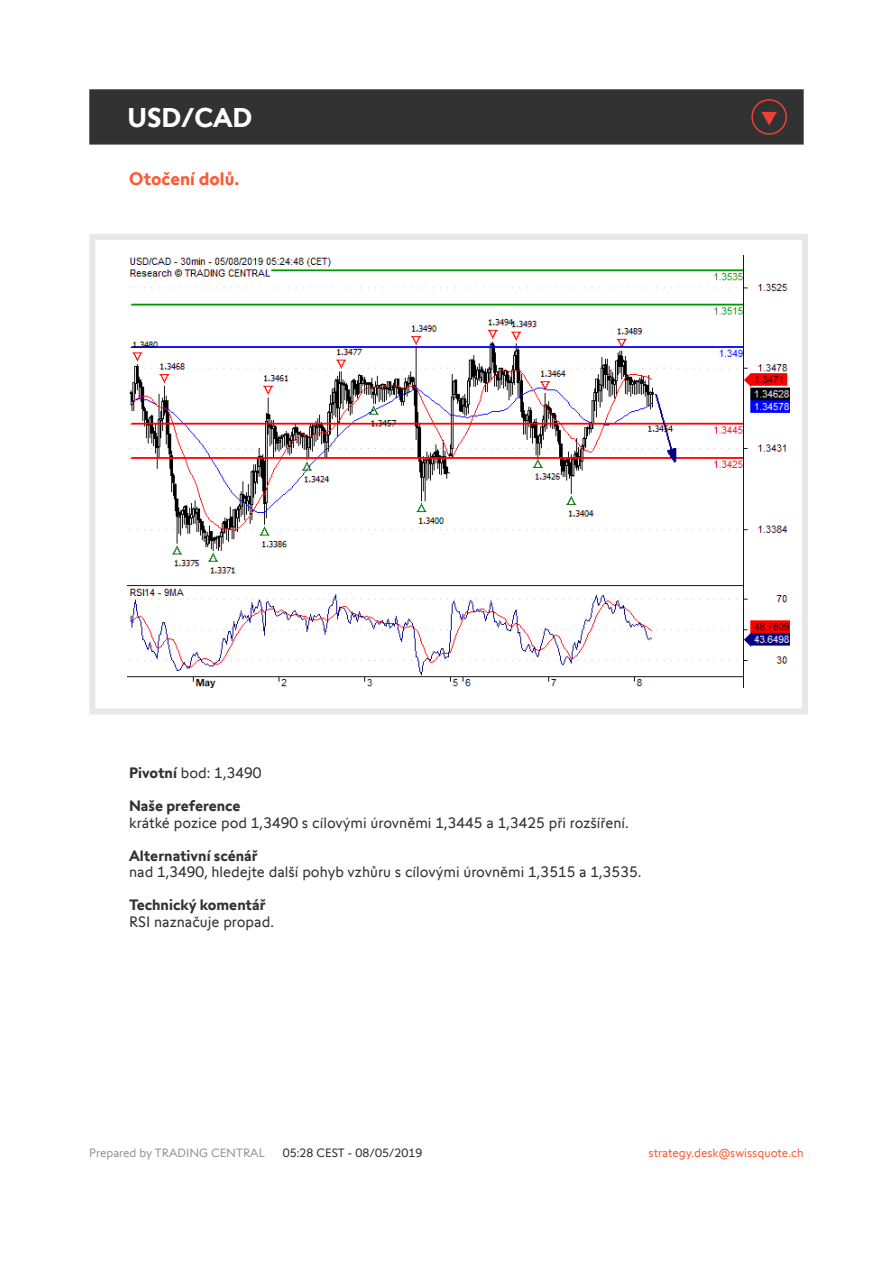
<style>
.page{position:relative;width:893px;height:1263px;background:#fff}
.page>*{position:absolute;margin:0;border:0;box-sizing:border-box;transform-origin:0 0}
.t1{font:700 27px "Swissquote CT";color:#fff}
.t2{font:700 18px "Swissquote CT";color:#fa5b35}
.t3{font:15px "Swissquote CT";color:#323232}
.t4{font:700 15px "Swissquote CT";color:#323232}
.t5{font:12px "Swissquote CT";color:#fa5b35}
.t6{font:12px "Swissquote CT";color:#939598}
.t7{font:12px "Swissquote CT";color:#323232}
.s1{font-weight:700}
</style>
<div class="page">
<div style="left:89px;top:234px;width:719px;height:480px;border:6px solid #e9e8e7"></div>
<div style="left:89px;top:89px;width:715px;height:56px;background:#323232;border:2px solid #323232"></div>
<img style="left:128px;top:255px;width:661px;height:432px">
<svg style="left:751px;top:99px;width:36px;height:36px"></svg>
<h1 class="t1" style="left:128px;top:101px;width:126px">USD/CAD</h1>
<p class="t2" style="left:129px;top:168px;width:112px">Otočení dolů.</p>
<p class="t3" style="left:129px;top:764px;width:134px"><span class="s1">Pivotní</span> bod: 1,3490</p>
<p class="t4" style="left:129px;top:797px;width:113px">Naše preference</p>
<p class="t3" style="left:129px;top:814px;width:501px">krátké pozice pod 1,3490 s cílovými úrovněmi 1,3445 a 1,3425 při rozšíření.</p>
<p class="t4" style="left:129px;top:846px;width:130px">Alternativní scénář</p>
<p class="t3" style="left:129px;top:863px;width:514px">nad 1,3490, hledejte další pohyb vzhůru s cílovými úrovněmi 1,3515 a 1,3535.</p>
<p class="t4" style="left:129px;top:896px;width:138px">Technický komentář</p>
<p class="t3" style="left:129px;top:913px;width:146px">RSI naznačuje propad.</p>
<p class="t6" style="left:89px;top:1145px;width:177px">Prepared by TRADING CENTRAL</p>
<p class="t7" style="left:283px;top:1145px;width:141px">05:28 CEST - 08/05/2019</p>
<p class="t5" style="left:649px;top:1145px;width:157px">strategy.desk@swissquote.ch</p>
</div>
